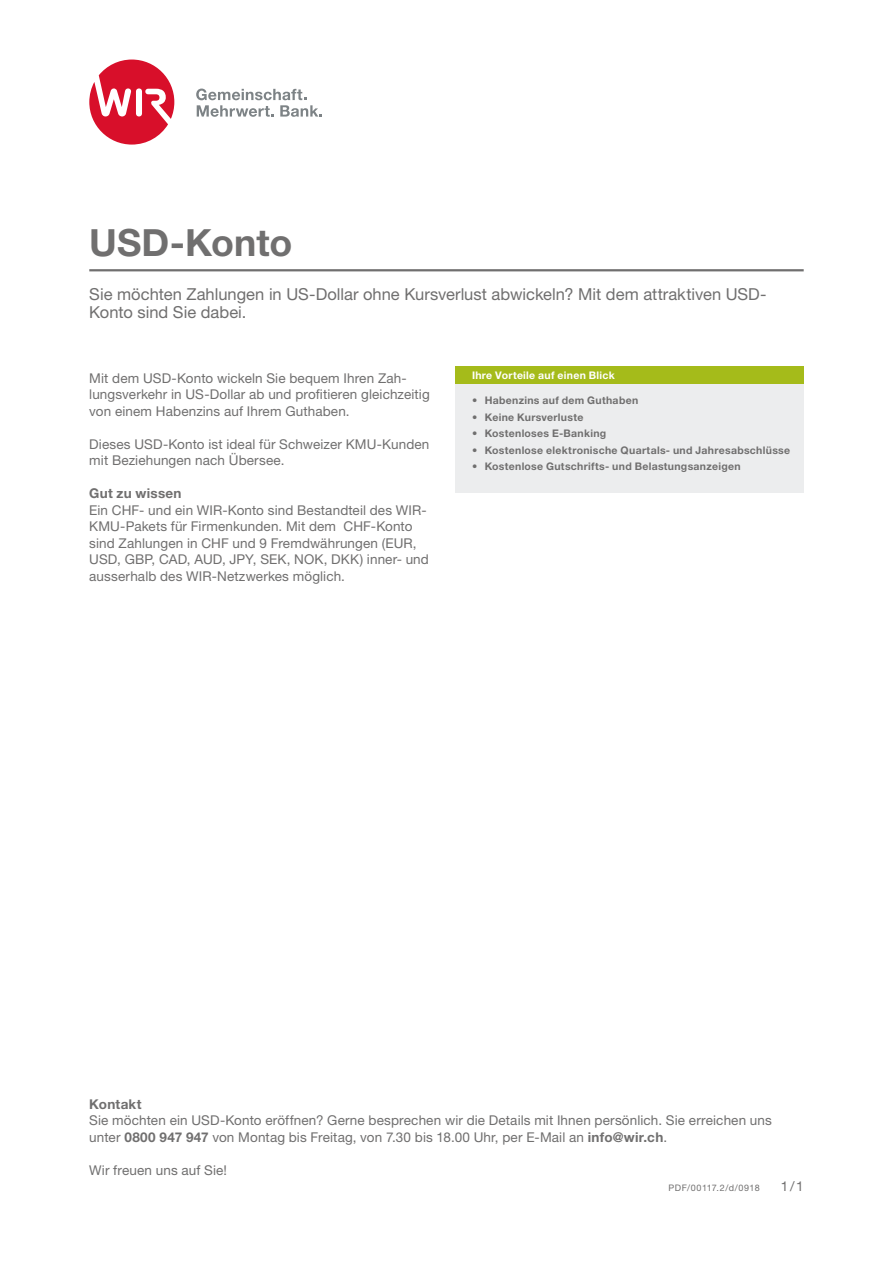
<style>
.page{position:relative;width:893px;height:1263px;background:#fff}
.page>*{position:absolute;margin:0;border:0;box-sizing:border-box;transform-origin:0 0}
.t1{font:700 37.5px "Helvetica Neue LT Pro";color:#706f6f}
.t2{font:16.5px/18.1px "Helvetica Neue LT Pro";color:#706f6f}
.t3{font:13.5px/16.5px "Helvetica Neue LT Pro";letter-spacing:.01em;color:#706f6f}
.t4{font:700 13.5px "Helvetica Neue LT Pro";letter-spacing:.02em;color:#706f6f}
.t5{font:700 10.5px "Helvetica Neue LT Pro";letter-spacing:.03em;color:#706f6f}
.t6{font:700 10.5px "Helvetica Neue LT Pro";letter-spacing:.03em;color:#fff}
.t7{font:9px "Helvetica Neue LT Pro";letter-spacing:.045em;color:#706f6f}
.s1{font-weight:700}
</style>
<div class="page">
<svg style="left:196px;top:89px;width:126px;height:28px"></svg>
<svg style="left:89px;top:60px;width:85px;height:85px"></svg>
<hr style="left:89px;top:269px;width:715px;height:2px;background:#706f6f">
<div style="left:455px;top:366px;width:349px;height:18px;background:#a5bb1a"></div>
<div style="left:455px;top:384px;width:349px;height:108px;background:#ecedee"></div>
<h1 class="t1" style="left:89px;top:220px;width:204px">USD-Konto</h1>
<p class="t2" style="left:89px;top:285px;width:679px">Sie möchten Zahlungen in US-Dollar ohne Kursverlust abwickeln? Mit dem attraktiven USD-<br>Konto sind Sie dabei.</p>
<p class="t3" style="left:89px;top:369px;width:342px">Mit dem USD-Konto wickeln Sie bequem Ihren Zah&shy;lungsverkehr in US-Dollar ab und profitieren gleichzeitig von einem Habenzins auf Ihrem Guthaben.</p>
<p class="t3" style="left:89px;top:435px;width:342px">Dieses USD-Konto ist ideal für Schweizer KMU-Kunden mit Beziehungen nach Übersee.</p>
<p class="t4" style="left:89px;top:485px;width:94px">Gut zu wissen</p>
<p class="t3" style="left:89px;top:501px;width:341px">Ein CHF- und ein WIR-Konto sind Bestandteil des WIR-KMU-Pakets für Firmenkunden. Mit dem CHF-Konto sind Zahlungen in CHF und 9 Fremdwährungen (EUR, USD, GBP, CAD, AUD, JPY, SEK, NOK, DKK) inner- und ausserhalb des WIR-Netzwerkes möglich.</p>
<p class="t6" style="left:472px;top:369px;width:144px">Ihre Vorteile auf einen Blick</p>
<p class="t5" style="left:472px;top:394px;width:168px">• Habenzins auf dem Guthaben</p>
<p class="t5" style="left:472px;top:411px;width:113px">• Keine Kursverluste</p>
<p class="t5" style="left:472px;top:427px;width:136px">• Kostenloses E-Banking</p>
<p class="t5" style="left:472px;top:444px;width:320px">• Kostenlose elektronische Quartals- und Jahresabschlüsse</p>
<p class="t5" style="left:472px;top:460px;width:270px">• Kostenlose Gutschrifts- und Belastungsanzeigen</p>
<p class="t4" style="left:89px;top:1095px;width:54px">Kontakt</p>
<p class="t3" style="left:89px;top:1112px;width:684px">Sie möchten ein USD-Konto eröffnen? Gerne besprechen wir die Details mit Ihnen persönlich. Sie erreichen uns unter <span class="s1">0800 947 947</span> von Montag bis Freitag, von 7.30 bis 18.00 Uhr, per E-Mail an <span class="s1">info@wir.ch</span>.</p>
<p class="t3" style="left:89px;top:1161px;width:139px">Wir freuen uns auf Sie!</p>
<p class="t7" style="left:668px;top:1182px;width:93px">PDF/00117.2/d/0918</p>
<p class="t3" style="left:781px;top:1178px;width:24px">1/1</p>
</div>
